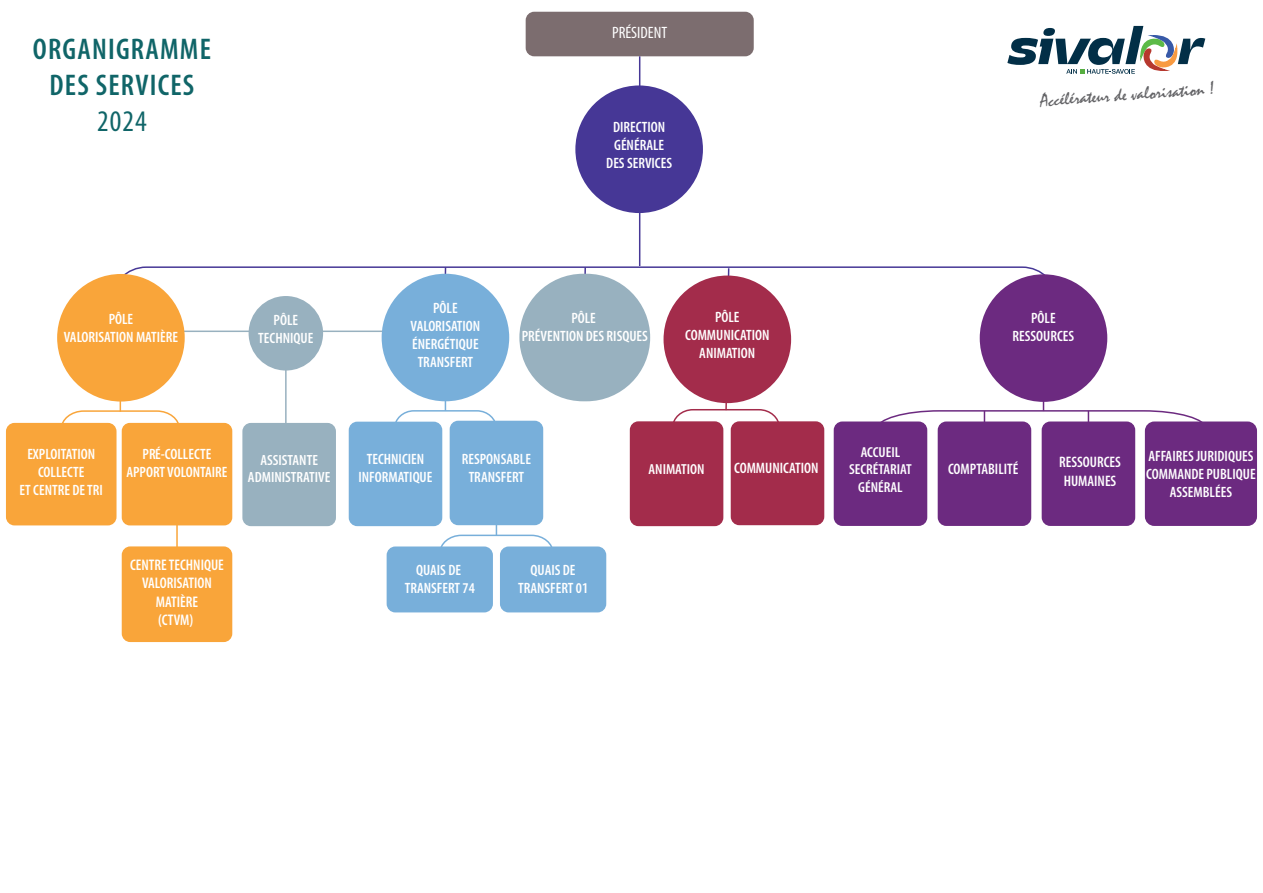
<style>
.page{position:relative;width:1263px;height:893px;background:#fff}
.page>*{position:absolute;margin:0;border:0;box-sizing:border-box;transform-origin:0 0}
.t1{font:600 condensed 30px/36px "Myriad Pro";letter-spacing:.04em;color:#106568;text-align:center}
.t2{font:condensed 30px "Myriad Pro";color:#106568}
.t3{font:18.45px "Mistral";color:#636366}
.t4{font:condensed 16.5px "Myriad Pro";color:#fff}
.t5{font:600 condensed 15.45px/18.5px "Myriad Pro";color:#fff;text-align:center}
.t6{font:600 condensed 15.3px/18.3px "Myriad Pro";color:#fff}
.t7{font:600 condensed 15.15px "Myriad Pro";color:#fff}
.t8{font:600 condensed 15px/18px "Myriad Pro";color:#fff;text-align:center}
.t9{font:600 condensed 14.85px/17.9px "Myriad Pro";color:#fff;text-align:center}
.t10{font:600 condensed 14.55px/17.4px "Myriad Pro";color:#fff;text-align:center}
</style>
<div class="page">
<svg style="left:1007px;top:26px;width:198px;height:48px"></svg>
<svg style="left:583px;top:269px;width:4px;height:5px"></svg>
<svg style="left:443px;top:269px;width:4px;height:5px"></svg>
<svg style="left:726px;top:269px;width:4px;height:7px"></svg>
<hr style="left:639px;top:101px;width:1px;height:165px;background:#463796">
<div style="left:110px;top:266px;width:948px;height:94px;border:2px solid #463796;border-radius:35px"></div>
<div style="left:526px;top:12px;width:228px;height:44px;background:#7c6d6f;border-radius:9px"></div>
<div style="left:77px;top:300px;width:1081px;height:63px;background:#fff"></div>
<hr style="left:141px;top:331px;width:337px;height:1px;background:#98b1bf">
<div style="left:663px;top:276px;width:128px;height:127px;background:#a32c4b;border-radius:64px"></div>
<div style="left:382px;top:274px;width:127px;height:127px;background:#78afda;border-radius:64px"></div>
<div style="left:450px;top:421px;width:93px;height:104px;background:#78afda;border-radius:9px"></div>
<div style="left:349px;top:422px;width:93px;height:104px;background:#78afda;border-radius:9px"></div>
<div style="left:6px;top:423px;width:111px;height:102px;background:#f9a53a;border-radius:9px"></div>
<div style="left:122px;top:423px;width:110px;height:102px;background:#f9a53a;border-radius:8px"></div>
<div style="left:122px;top:546px;width:110px;height:96px;background:#f9a53a;border-radius:9px"></div>
<div style="left:387px;top:546px;width:106px;height:66px;background:#78afda;border-radius:9px"></div>
<div style="left:500px;top:546px;width:106px;height:66px;background:#78afda;border-radius:9px"></div>
<div style="left:242px;top:423px;width:94px;height:103px;background:#98b1bf;border-radius:8px"></div>
<div style="left:834px;top:421px;width:93px;height:105px;background:#6c2a80;border-radius:9px"></div>
<div style="left:938px;top:421px;width:93px;height:105px;background:#6c2a80;border-radius:9px"></div>
<div style="left:1042px;top:421px;width:93px;height:105px;background:#6c2a80;border-radius:9px"></div>
<div style="left:1145px;top:421px;width:112px;height:105px;background:#6c2a80;border-radius:9px"></div>
<div style="left:57px;top:274px;width:128px;height:128px;background:#f9a53a;border-radius:64px"></div>
<div style="left:249px;top:296px;width:74px;height:75px;background:#98b1bf;border-radius:37px"></div>
<hr style="left:639px;top:56px;width:1px;height:41px;background:#463796">
<svg style="left:60px;top:393px;width:121px;height:56px"></svg>
<hr style="left:285px;top:340px;width:2px;height:87px;background:#98b1bf">
<svg style="left:393px;top:394px;width:105px;height:55px"></svg>
<svg style="left:438px;top:518px;width:117px;height:37px"></svg>
<hr style="left:176px;top:524px;width:2px;height:26px;background:#f9a53a">
<div style="left:575px;top:85px;width:128px;height:128px;background:#463796;border-radius:50%"></div>
<div style="left:630px;top:421px;width:93px;height:105px;background:#a32c4b;border-radius:9px"></div>
<div style="left:731px;top:421px;width:93px;height:104px;background:#a32c4b;border-radius:9px"></div>
<div style="left:519px;top:274px;width:131px;height:127px;background:#98b1bf;border-radius:64px"></div>
<div style="left:980px;top:274px;width:127px;height:128px;background:#6c2a80;border-radius:64px"></div>
<svg style="left:671px;top:391px;width:110px;height:57px"></svg>
<svg style="left:875px;top:385px;width:333px;height:64px"></svg>
<h1 class="t1" style="left:33px;top:31px;width:180px">ORGANIGRAMME<br>DES SERVICES</h1>
<h1 class="t2" style="left:97px;top:103px;width:51px">2024</h1>
<p class="t8" style="left:64px;top:310px;width:116px">PÔLE<br>VALORISATION MATIÈRE</p>
<p class="t8" style="left:258px;top:311px;width:57px">PÔLE<br>TECHNIQUE</p>
<p class="t4" style="left:612px;top:23px;width:57px">PRÉSIDENT</p>
<p class="t8" style="left:606px;top:118px;width:67px">DIRECTION<br>GÉNÉRALE<br>DES SERVICES</p>
<p class="t3" style="left:1039px;top:89px;width:176px;rotate:-4deg">Accélérateur de valorisation !</p>
<p class="t8" style="left:410px;top:299px;width:71px">PÔLE<br>VALORISATION<br>ÉNERGÉTIQUE<br>TRANSFERT</p>
<p class="t8" style="left:685px;top:307px;width:86px">PÔLE<br>COMMUNICATION<br>ANIMATION</p>
<p class="t8" style="left:522px;top:309px;width:128px">PÔLE<br>PRÉVENTION DES RISQUES</p>
<p class="t8" style="left:1013px;top:309px;width:63px">PÔLE<br>RESSOURCES</p>
<p class="t8" style="left:20px;top:445px;width:85px">EXPLOITATION<br>COLLECTE<br>ET CENTRE DE TRI</p>
<p class="t8" style="left:126px;top:445px;width:103px">PRÉ-COLLECTE<br>APPORT VOLONTAIRE</p>
<p class="t9" style="left:248px;top:450px;width:84px">ASSISTANTE<br>ADMINISTRATIVE</p>
<p class="t10" style="left:849px;top:443px;width:64px">ACCUEIL<br>SECRÉTARIAT<br>GÉNÉRAL</p>
<p class="t8" style="left:358px;top:449px;width:75px">TECHNICIEN<br>INFORMATIQUE</p>
<p class="t8" style="left:462px;top:450px;width:71px">RESPONSABLE<br>TRANSFERT</p>
<p class="t10" style="left:648px;top:460px;width:58px">ANIMATION</p>
<p class="t7" style="left:734px;top:459px;width:86px">COMMUNICATION</p>
<p class="t5" style="left:130px;top:555px;width:95px">CENTRE TECHNIQUE<br>VALORISATION<br>MATIÈRE<br>(CTVM)</p>
<p class="t8" style="left:405px;top:561px;width:72px">QUAIS DE<br>TRANSFERT 74</p>
<p class="t8" style="left:518px;top:561px;width:72px">QUAIS DE<br>TRANSFERT 01</p>
<p class="t6" style="left:948px;top:459px;width:72px">COMPTABILITÉ</p>
<p class="t6" style="left:1059px;top:453px;width:63px">RESSOURCES<br>HUMAINES</p>
<p class="t8" style="left:1146px;top:447px;width:111px">AFFAIRES JURIDIQUES<br>COMMANDE PUBLIQUE<br>ASSEMBLÉES</p>
</div>
